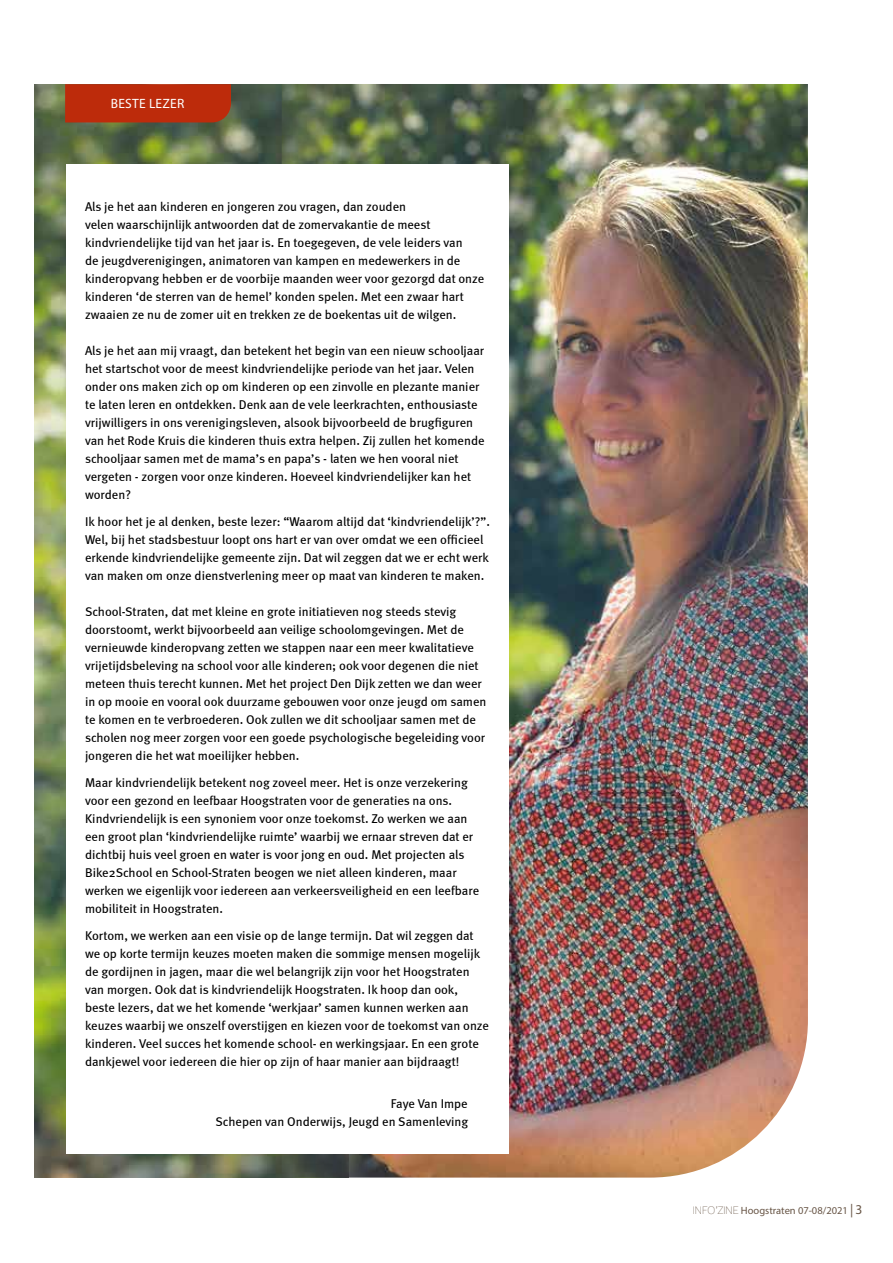
<style>
.page{position:relative;width:893px;height:1263px;background:#fff}
.page>*{position:absolute;margin:0;border:0;box-sizing:border-box;transform-origin:0 0}
.t1{font:13.5px "Myriad Pro";letter-spacing:.02em;color:#fff}
.t2{font:12.75px/18px "Meta";color:#000}
.t3{font:10.5px "Myriad Pro";color:#685546}
.s1{font-family:"Lane";font-stretch:condensed}
.s2{font-size:13.5px}
</style>
<div class="page">
<img style="left:34px;top:84px;width:248px;height:1093px">
<div style="left:65px;top:84px;width:166px;height:38px;background:#bd2b0b"></div>
<img style="left:282px;top:84px;width:526px;height:1093px">
<div style="left:66px;top:164px;width:442px;height:990px;background:#fff"></div>
<p class="t1" style="left:111px;top:96px;width:75px">BESTE LEZER</p>
<p class="t2" style="left:85px;top:197px;width:401px">Als je het aan kinderen en jongeren zou vragen, dan zouden<br>velen waarschijnlijk antwoorden dat de zomervakantie de meest kindvriendelijke tijd van het jaar is. En toegegeven, de vele leiders van<br>de jeugdverenigingen, animatoren van kampen en medewerkers in de kinderopvang hebben er de voorbije maanden weer voor gezorgd dat onze kinderen ‘de sterren van de hemel’ konden spelen. Met een zwaar hart zwaaien ze nu de zomer uit en trekken ze de boekentas uit de wilgen.</p>
<p class="t2" style="left:85px;top:341px;width:401px">Als je het aan mij vraagt, dan betekent het begin van een nieuw schooljaar het startschot voor de meest kindvriendelijke periode van het jaar. Velen onder ons maken zich op om kinderen op een zinvolle en plezante manier te laten leren en ontdekken. Denk aan de vele leerkrachten, enthousiaste vrijwilligers in ons verenigingsleven, alsook bijvoorbeeld de brugfiguren van het Rode Kruis die kinderen thuis extra helpen. Zij zullen het komende schooljaar samen met de mama’s en papa’s - laten we hen vooral niet vergeten - zorgen voor onze kinderen. Hoeveel kindvriendelijker kan het worden?</p>
<p class="t2" style="left:85px;top:513px;width:406px">Ik hoor het je al denken, beste lezer: “Waarom altijd dat ‘kindvriendelijk’?”.<br>Wel, bij het stadsbestuur loopt ons hart er van over omdat we een officieel erkende kindvriendelijke gemeente zijn. Dat wil zeggen dat we er echt werk van maken om onze dienstverlening meer op maat van kinderen te maken.</p>
<p class="t2" style="left:85px;top:603px;width:403px">School-Straten, dat met kleine en grote initiatieven nog steeds stevig doorstoomt, werkt bijvoorbeeld aan veilige schoolomgevingen. Met de vernieuwde kinderopvang zetten we stappen naar een meer kwalitatieve vrijetijdsbeleving na school voor alle kinderen; ook voor degenen die niet meteen thuis terecht kunnen. Met het project Den Dijk zetten we dan weer in op mooie en vooral ook duurzame gebouwen voor onze jeugd om samen te komen en te verbroederen. Ook zullen we dit schooljaar samen met de scholen nog meer zorgen voor een goede psychologische begeleiding voor jongeren die het wat moeilijker hebben.</p>
<p class="t2" style="left:85px;top:774px;width:396px">Maar kindvriendelijk betekent nog zoveel meer. Het is onze verzekering voor een gezond en leefbaar Hoogstraten voor de generaties na ons.<br>Kindvriendelijk is een synoniem voor onze toekomst. Zo werken we aan een groot plan ‘kindvriendelijke ruimte’ waarbij we ernaar streven dat er dichtbij huis veel groen en water is voor jong en oud. Met projecten als Bike2School en School-Straten beogen we niet alleen kinderen, maar werken we eigenlijk voor iedereen aan verkeersveiligheid en een leefbare mobiliteit in Hoogstraten.</p>
<p class="t2" style="left:85px;top:927px;width:405px">Kortom, we werken aan een visie op de lange termijn. Dat wil zeggen dat we op korte termijn keuzes moeten maken die sommige mensen mogelijk de gordijnen in jagen, maar die wel belangrijk zijn voor het Hoogstraten van morgen. Ook dat is kindvriendelijk Hoogstraten. Ik hoop dan ook, beste lezers, dat we het komende ‘werkjaar’ samen kunnen werken aan keuzes waarbij we onszelf overstijgen en kiezen voor de toekomst van onze kinderen. Veel succes het komende school- en werkingsjaar. En een grote dankjewel voor iedereen die hier op zijn of haar manier aan bijdraagt!</p>
<p class="t2" style="left:216px;top:1094px;width:254px;text-align:right">Faye Van Impe<br>Schepen van Onderwijs, Jeugd en Samenleving</p>
<p class="t3" style="left:693px;top:1204px;width:171px"><span class="s1">INFO’ZINE</span> Hoogstraten 07-08/2021 <span class="s2">| 3</span></p>
</div>
